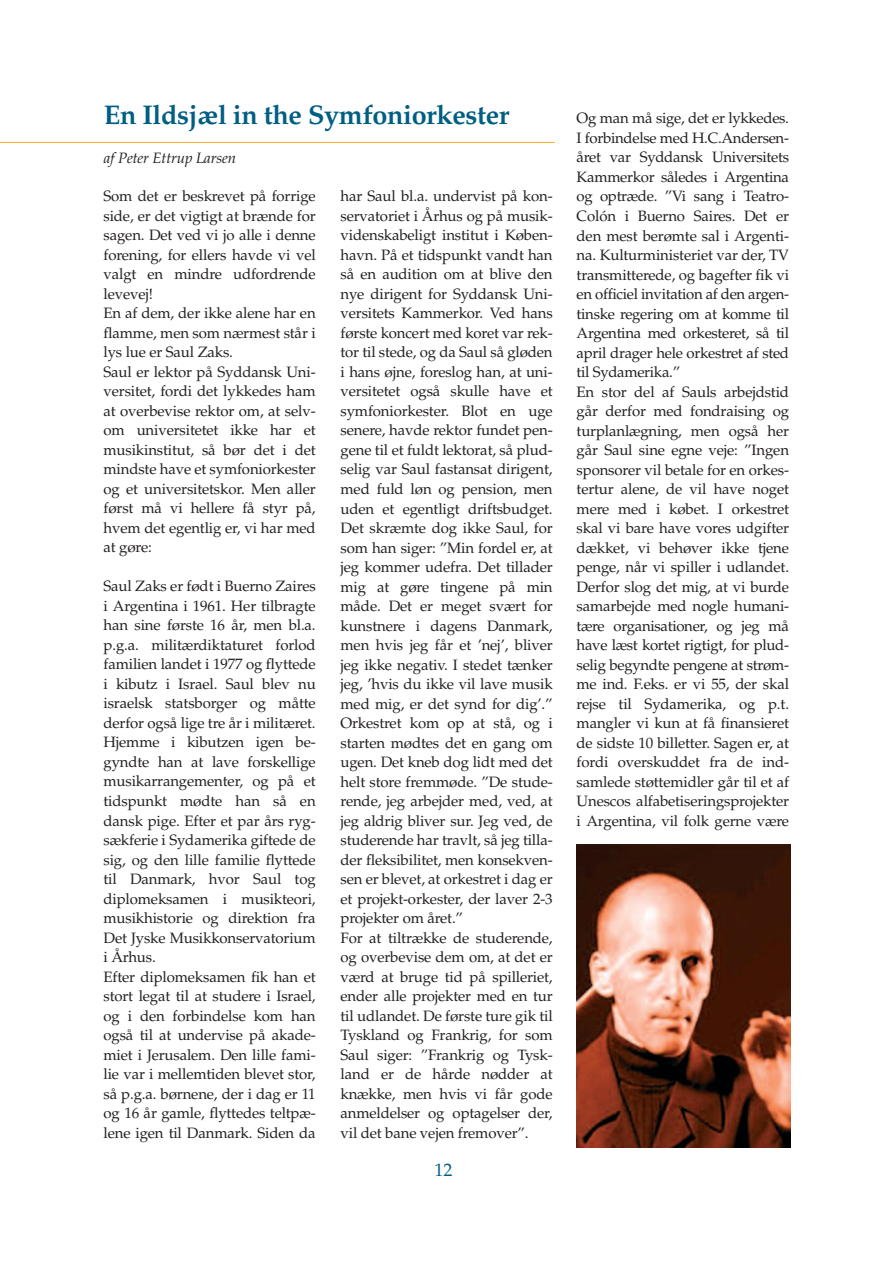
<style>
.page{position:relative;width:893px;height:1263px;background:#fff}
.page>*{position:absolute;margin:0;border:0;box-sizing:border-box;transform-origin:0 0}
.t1{font:700 27px "Palatino";letter-spacing:-.015em;color:#005e82}
.t2{font:18px "Palatino";color:#005e82}
.t3{font:15px/19.5px "Palatino";letter-spacing:-.01em;color:#231f20}
.t4{font:italic 15px "Palatino";letter-spacing:-.01em;color:#231f20}
</style>
<div class="page">
<hr style="left:0;top:142px;width:555px;height:1px;background:#faa92a">
<img style="left:576px;top:844px;width:215px;height:304px">
<h1 class="t1" style="left:104px;top:104px;width:407px">En Ildsjæl in the Symfoniorkester</h1>
<p class="t4" style="left:104px;top:152px;width:134px">af Peter Ettrup Larsen</p>
<p class="t3" style="left:104px;top:188px;width:214px">Som det er beskrevet på forrige side, er det vigtigt at brænde for sagen. Det ved vi jo alle i denne forening, for ellers havde vi vel valgt en mindre udfordrende levevej!<br>En af dem, der ikke alene har en flamme, men som nærmest står i lys lue er Saul Zaks.<br>Saul er lektor på Syddansk Uni&shy;versitet, fordi det lykkedes ham at overbevise rektor om, at selv&shy;om universitetet ikke har et musikinstitut, så bør det i det mindste have et symfoniorkester og et universitetskor. Men aller først må vi hellere få styr på, hvem det egentlig er, vi har med at gøre:</p>
<p class="t3" style="left:104px;top:578px;width:214px">Saul Zaks er født i Buerno Zaires i Argentina i 1961. Her tilbragte han sine første 16 år, men bl.a. p.g.a. militærdiktaturet forlod familien landet i 1977 og flyttede i kibutz i Israel. Saul blev nu israelsk statsborger og måtte derfor også lige tre år i militæret.<br>Hjemme i kibutzen igen be&shy;gyndte han at lave forskellige musikarrangementer, og på et tidspunkt mødte han så en dansk pige. Efter et par års ryg&shy;sækferie i Sydamerika giftede de sig, og den lille familie flyttede til Danmark, hvor Saul tog diplomeksamen i musikteori, musikhistorie og direktion fra<br>Det Jyske Musikkonservatorium i Århus.<br>Efter diplomeksamen fik han et stort legat til at studere i Israel, og i den forbindelse kom han også til at undervise på akade&shy;miet i Jerusalem. Den lille fami&shy;lie var i mellemtiden blevet stor, så p.g.a. børnene, der i dag er 11 og 16 år gamle, flyttedes teltpæ&shy;lene igen til Danmark. Siden da</p>
<p class="t3" style="left:341px;top:188px;width:214px">har Saul bl.a. undervist på kon&shy;servatoriet i Århus og på musik&shy;videnskabeligt institut i Køben&shy;havn. På et tidspunkt vandt han så en audition om at blive den nye dirigent for Syddansk Uni&shy;versitets Kammerkor. Ved hans første koncert med koret var rek&shy;tor til stede, og da Saul så gløden i hans øjne, foreslog han, at uni&shy;versitetet også skulle have et symfoniorkester. Blot en uge senere, havde rektor fundet pen&shy;gene til et fuldt lektorat, så plud&shy;selig var Saul fastansat dirigent, med fuld løn og pension, men uden et egentligt driftsbudget.<br>Det skræmte dog ikke Saul, for som han siger: ”Min fordel er, at jeg kommer udefra. Det tillader mig at gøre tingene på min måde. Det er meget svært for kunstnere i dagens Danmark, men hvis jeg får et ’nej’, bliver jeg ikke negativ. I stedet tænker jeg, ’hvis du ikke vil lave musik med mig, er det synd for dig’.”<br>Orkestret kom op at stå, og i starten mødtes det en gang om ugen. Det kneb dog lidt med det helt store fremmøde. ”De stude&shy;rende, jeg arbejder med, ved, at jeg aldrig bliver sur. Jeg ved, de studerende har travlt, så jeg tilla&shy;der fleksibilitet, men konsekven&shy;sen er blevet, at orkestret i dag er et projekt-orkester, der laver 2-3 projekter om året.”<br>For at tiltrække de studerende, og overbevise dem om, at det er værd at bruge tid på spilleriet, ender alle projekter med en tur til udlandet. De første ture gik til<br>Tyskland og Frankrig, for som<br>Saul siger: ”Frankrig og Tysk&shy;land er de hårde nødder at knække, men hvis vi får gode anmeldelser og optagelser der, vil det bane vejen fremover”.</p>
<p class="t2" style="left:434px;top:1162px;width:19px">12</p>
<p class="t3" style="left:577px;top:110px;width:214px">Og man må sige, det er lykkedes.<br>I forbindelse med H.C.Andersen&shy;året var Syddansk Universitets<br>Kammerkor således i Argentina og optræde. ”Vi sang i Teatro-<br>Colón i Buerno Saires. Det er den mest berømte sal i Argenti&shy;na. Kulturministeriet var der, TV transmitterede, og bagefter fik vi en officiel invitation af den argen&shy;tinske regering om at komme til<br>Argentina med orkesteret, så til april drager hele orkestret af sted til Sydamerika.”<br>En stor del af Sauls arbejdstid går derfor med fondraising og turplanlægning, men også her går Saul sine egne veje: ”Ingen sponsorer vil betale for en orkes&shy;tertur alene, de vil have noget mere med i købet. I orkestret skal vi bare have vores udgifter dækket, vi behøver ikke tjene penge, når vi spiller i udlandet.<br>Derfor slog det mig, at vi burde samarbejde med nogle humani&shy;tære organisationer, og jeg må have læst kortet rigtigt, for plud&shy;selig begyndte pengene at strøm&shy;me ind. F.eks. er vi 55, der skal rejse til Sydamerika, og p.t. mangler vi kun at få finansieret de sidste 10 billetter. Sagen er, at fordi overskuddet fra de ind&shy;samlede støttemidler går til et af<br>Unescos alfabetiseringsprojekter i Argentina, vil folk gerne være</p>
</div>
